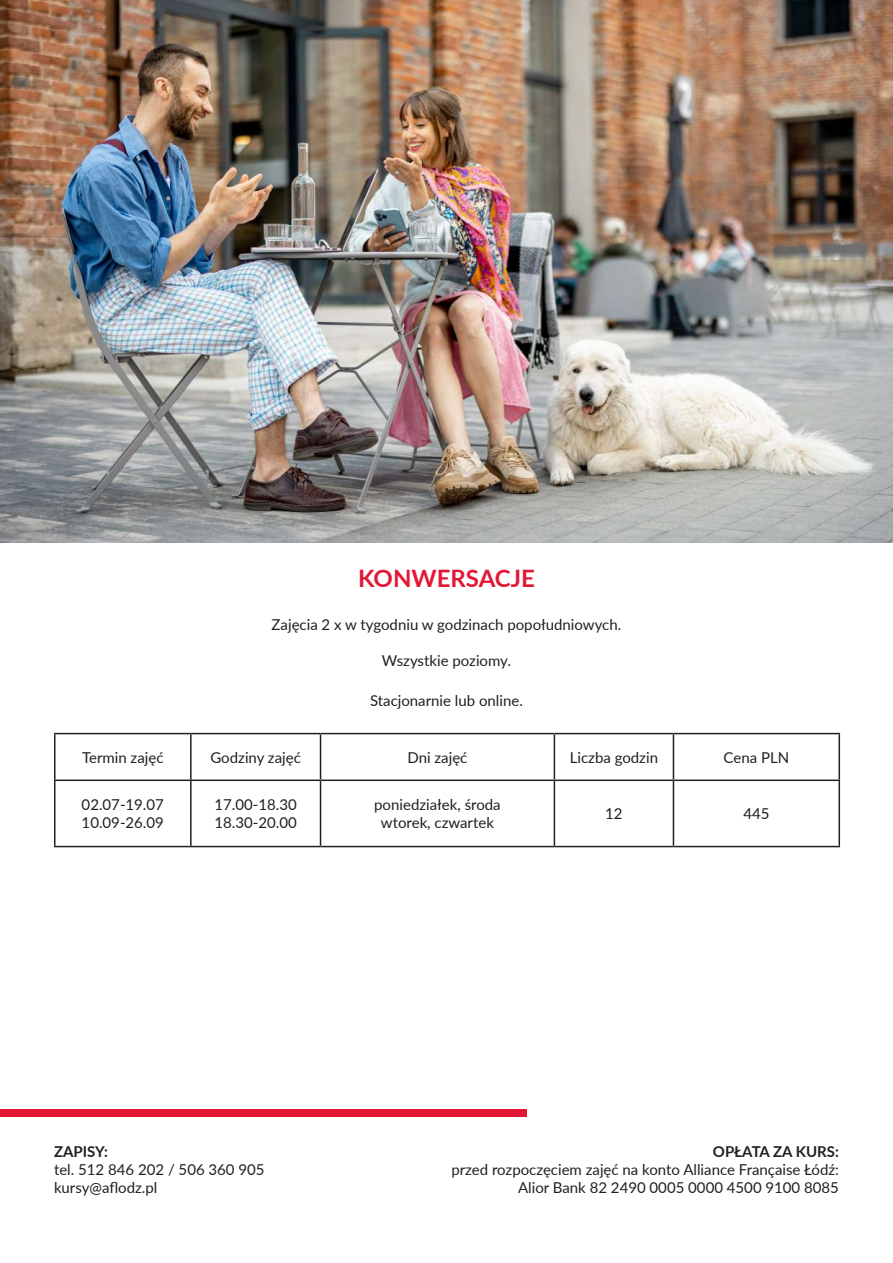
<style>
.page{position:relative;width:893px;height:1263px;background:#fff}
.page>*{position:absolute;margin:0;border:0;box-sizing:border-box;transform-origin:0 0}
.t1{font:700 24px "Lato";color:#e21735}
.t2{font:15px/18px "Lato";color:#231f20}
.t3{font:700 15px "Lato";color:#231f20}
</style>
<div class="page">
<img style="left:0;top:0;width:893px;height:542px">
<hr style="left:54px;top:733px;width:137px;height:1px;background:#231f20">
<hr style="left:54px;top:734px;width:2px;height:45px;background:#231f20">
<hr style="left:191px;top:733px;width:129px;height:1px;background:#231f20">
<hr style="left:190px;top:734px;width:2px;height:45px;background:#231f20">
<hr style="left:320px;top:733px;width:234px;height:1px;background:#231f20">
<hr style="left:320px;top:734px;width:1px;height:45px;background:#231f20">
<hr style="left:554px;top:733px;width:119px;height:1px;background:#231f20">
<hr style="left:554px;top:734px;width:1px;height:45px;background:#231f20">
<hr style="left:673px;top:733px;width:167px;height:1px;background:#231f20">
<hr style="left:673px;top:734px;width:1px;height:45px;background:#231f20">
<hr style="left:838px;top:734px;width:2px;height:45px;background:#231f20">
<hr style="left:54px;top:779px;width:137px;height:2px;background:#231f20">
<hr style="left:54px;top:781px;width:2px;height:65px;background:#231f20">
<hr style="left:191px;top:779px;width:129px;height:2px;background:#231f20">
<hr style="left:190px;top:781px;width:2px;height:65px;background:#231f20">
<hr style="left:320px;top:779px;width:234px;height:2px;background:#231f20">
<hr style="left:320px;top:781px;width:1px;height:65px;background:#231f20">
<hr style="left:554px;top:779px;width:119px;height:2px;background:#231f20">
<hr style="left:554px;top:781px;width:1px;height:65px;background:#231f20">
<hr style="left:673px;top:779px;width:167px;height:2px;background:#231f20">
<hr style="left:673px;top:781px;width:1px;height:65px;background:#231f20">
<hr style="left:838px;top:781px;width:2px;height:65px;background:#231f20">
<hr style="left:54px;top:846px;width:137px;height:1px;background:#231f20">
<hr style="left:191px;top:846px;width:129px;height:1px;background:#231f20">
<hr style="left:320px;top:846px;width:234px;height:1px;background:#231f20">
<hr style="left:554px;top:846px;width:119px;height:1px;background:#231f20">
<hr style="left:673px;top:846px;width:167px;height:1px;background:#231f20">
<div style="left:0;top:1109px;width:526px;height:7px;background:#e21735"></div>
<h1 class="t1" style="left:358px;top:561px;width:178px">KONWERSACJE</h1>
<p class="t2" style="left:272px;top:615px;width:351px">Zajęcia 2 x w tygodniu w godzinach popołudniowych.</p>
<p class="t2" style="left:382px;top:651px;width:131px">Wszystkie poziomy.</p>
<p class="t2" style="left:370px;top:691px;width:154px">Stacjonarnie lub online.</p>
<p class="t2" style="left:82px;top:748px;width:83px">Termin zajęć</p>
<p class="t2" style="left:210px;top:748px;width:92px">Godziny zajęć</p>
<p class="t2" style="left:407px;top:748px;width:61px">Dni zajęć</p>
<p class="t2" style="left:570px;top:748px;width:90px">Liczba godzin</p>
<p class="t2" style="left:724px;top:748px;width:67px">Cena PLN</p>
<p class="t2" style="left:82px;top:795px;width:84px">02.07-19.07<br>10.09-26.09</p>
<p class="t2" style="left:215px;top:795px;width:84px">17.00-18.30<br>18.30-20.00</p>
<p class="t2" style="left:374px;top:795px;width:128px;text-align:center">poniedziałek, środa wtorek, czwartek</p>
<p class="t2" style="left:605px;top:804px;width:19px">12</p>
<p class="t2" style="left:743px;top:804px;width:28px">445</p>
<p class="t3" style="left:54px;top:1141px;width:56px">ZAPISY:</p>
<p class="t2" style="left:54px;top:1160px;width:212px">tel. 512 846 202 / 506 360 905 kursy@aflodz.pl</p>
<p class="t3" style="left:713px;top:1141px;width:128px">OPŁATA ZA KURS:</p>
<p class="t2" style="left:451px;top:1160px;width:389px;text-align:right">przed rozpoczęciem zajęć na konto Alliance Française Łódź:<br>Alior Bank 82 2490 0005 0000 4500 9100 8085</p>
</div>
